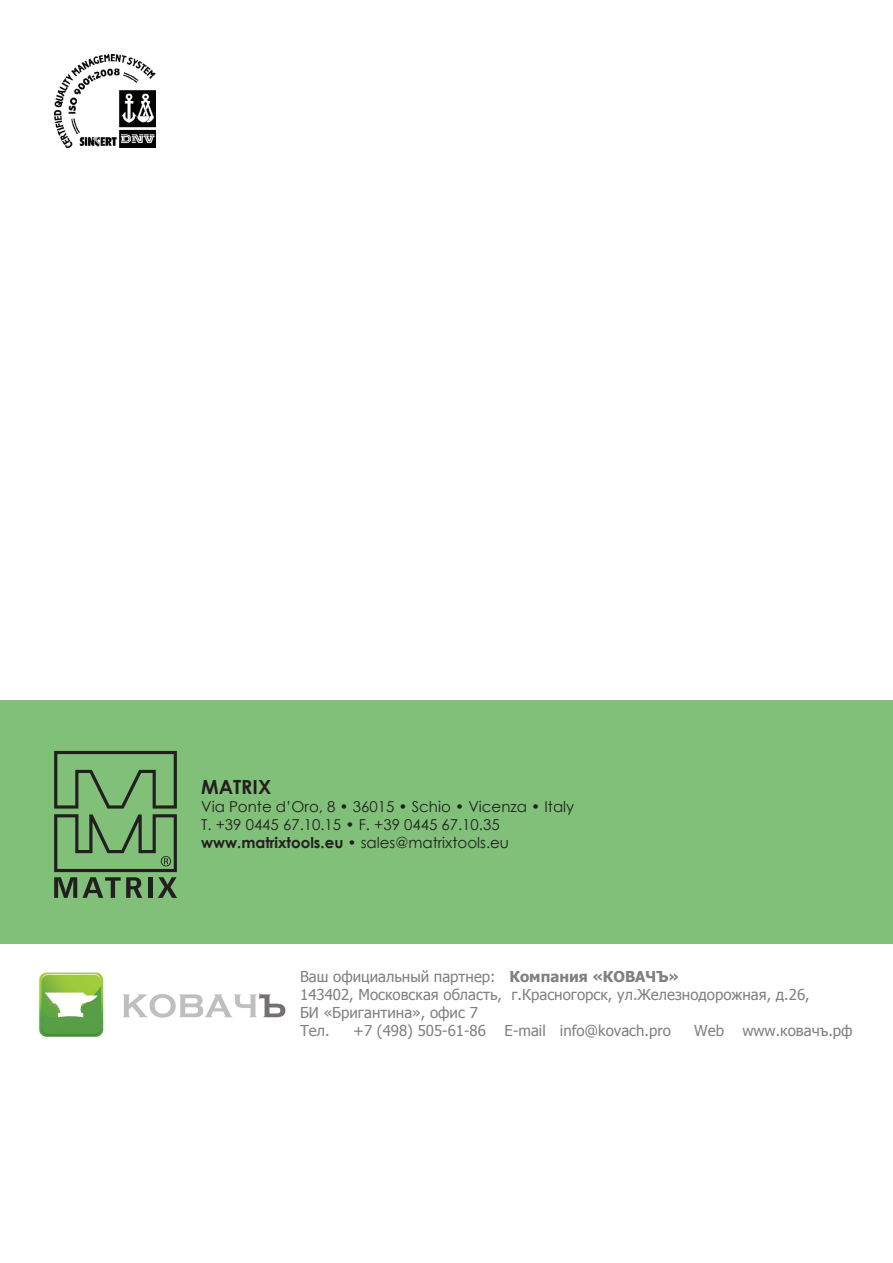
<style>
.page{position:relative;width:893px;height:1263px;background:#fff}
.page>*{position:absolute;margin:0;border:0;box-sizing:border-box;transform-origin:0 0}
.t1{font:700 19.5px "Century Gothic";color:#231f20}
.t2{font:15px/18px "Tahoma";color:#808080}
.t3{font:15px/18px "Century Gothic";color:#231f20}
.s1{font-weight:700}
</style>
<div class="page">
<div style="left:0;top:700px;width:893px;height:244px;background:#80c078"></div>
<svg style="left:54px;top:751px;width:123px;height:57px"></svg>
<svg style="left:54px;top:814px;width:123px;height:84px"></svg>
<img style="left:54px;top:54px;width:101px;height:93px">
<img style="left:39px;top:972px;width:247px;height:65px">
<h1 class="t1" style="left:201px;top:772px;width:72px">MATRIX</h1>
<p class="t3" style="left:201px;top:798px;width:375px">Via Ponte d’Oro, 8 • 36015 • Schio • Vicenza • Italy<br>T. +39 0445 67.10.15 • F. +39 0445 67.10.35 <span class="s1">www.matrixtools.eu</span> • sales@matrixtools.eu</p>
<p class="t2" style="left:300px;top:967px;width:511px">Ваш официальный партнер: <span class="s1">Компания «КОВАЧЪ»<br></span>143402, Московская область, г.Красногорск, ул.Железнодорожная, д.26, БИ «Бригантина», офис 7<br>Тел.</p>
<p class="t2" style="left:353px;top:1021px;width:319px">+7 (498) 505-61-86 E-mail info@kovach.pro</p>
<p class="t2" style="left:694px;top:1021px;width:31px">Web</p>
<p class="t2" style="left:742px;top:1021px;width:112px">www.ковачъ.рф</p>
</div>
